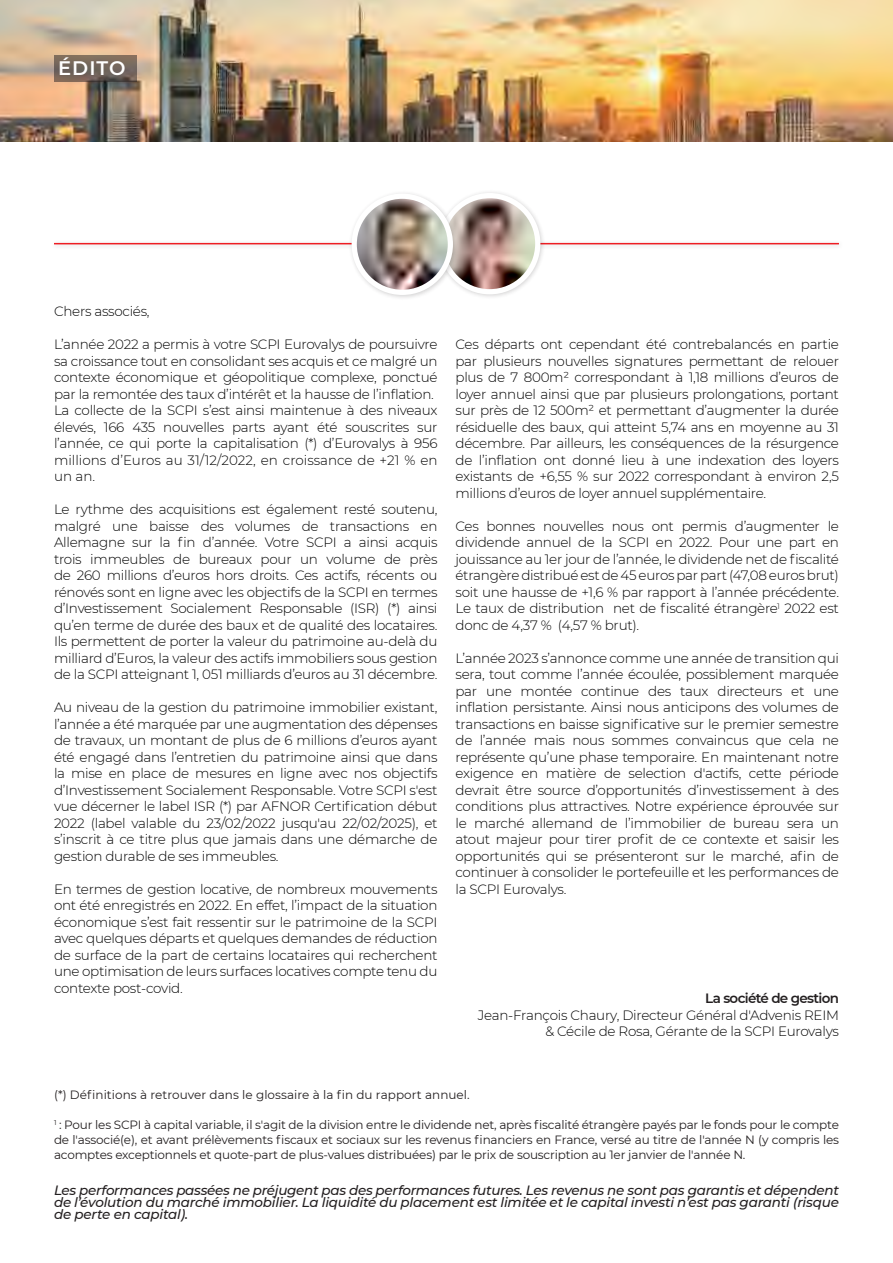
<style>
.page{position:relative;width:893px;height:1263px;background:#fff}
.page>*{position:absolute;margin:0;border:0;box-sizing:border-box;transform-origin:0 0}
.t1{font:600 19.5px "Montserrat";letter-spacing:.05em;color:#fff}
.t2{font:300 13.5px/16.5px "Montserrat";letter-spacing:-.02em;color:#000001;text-align:justify}
.t3{font:italic 500 13.5px/12px "Montserrat";letter-spacing:-.015em;color:#231f20;text-align:justify}
.t4{font:600 13.5px "Montserrat";letter-spacing:-.05em;color:#231f20}
.t5{font:12px/15px "Montserrat";letter-spacing:-.01em;color:#231f20;text-align:justify}
</style>
<div class="page">
<img style="left:0;top:0;width:893px;height:141px">
<div style="left:51px;top:239px;width:793px;height:11px;background:#231f20;opacity:.2"></div>
<hr style="left:54px;top:243px;width:785px;height:1px;background:#ee1d23">
<div style="left:435px;top:189px;width:111px;height:111px;background:#231f20;opacity:.2"></div>
<img style="left:442px;top:196px;width:96px;height:96px;border-radius:48px">
<div style="left:439px;top:193px;width:101px;height:101px;border:5px solid #fff;border-radius:50%"></div>
<div style="left:348px;top:190px;width:110px;height:110px;background:#231f20;opacity:.2"></div>
<img style="left:354px;top:196px;width:96px;height:96px;border-radius:48px">
<div style="left:352px;top:194px;width:101px;height:101px;border:5px solid #fff;border-radius:50%"></div>
<svg style="left:54px;top:55px;width:82px;height:27px;background:#726459"></svg>
<h1 class="t1" style="left:58px;top:58px;width:69px">ÉDITO</h1>
<p class="t2" style="left:54px;top:304px;width:97px">Chers associés,</p>
<p class="t2" style="left:54px;top:337px;width:385px;text-align:left">L’année 2022 a permis à votre SCPI Eurovalys de poursuivre sa croissance tout en consolidant ses acquis et ce malgré un contexte économique et géopolitique complexe, ponctué par la remontée des taux d’intérêt et la hausse de l’inflation.<br>La collecte de la SCPI s’est ainsi maintenue à des niveaux élevés, 166 435 nouvelles parts ayant été souscrites sur l’année, ce qui porte la capitalisation (*) d’Eurovalys à 956 millions d’Euros au 31/12/2022, en croissance de +21 % en un an.</p>
<p class="t2" style="left:54px;top:501px;width:385px">Le rythme des acquisitions est également resté soutenu, malgré une baisse des volumes de transactions en Allemagne sur la fin d’année. Votre SCPI a ainsi acquis trois immeubles de bureaux pour un volume de près de 260 millions d’euros hors droits. Ces actifs, récents ou rénovés sont en ligne avec les objectifs de la SCPI en termes d’Investissement Socialement Responsable (ISR) (*) ainsi qu’en terme de durée des baux et de qualité des locataires.<br>Ils permettent de porter la valeur du patrimoine au-delà du milliard d’Euros, la valeur des actifs immobiliers sous gestion de la SCPI atteignant 1, 051 milliards d’euros au 31 décembre.</p>
<p class="t2" style="left:54px;top:699px;width:385px">Au niveau de la gestion du patrimoine immobilier existant, l’année a été marquée par une augmentation des dépenses de travaux, un montant de plus de 6 millions d’euros ayant été engagé dans l’entretien du patrimoine ainsi que dans la mise en place de mesures en ligne avec nos objectifs d’Investissement Socialement Responsable. Votre SCPI s'est vue décerner le label ISR (*) par AFNOR Certification début 2022 (label valable du 23/02/2022 jusqu'au 22/02/2025), et s’inscrit à ce titre plus que jamais dans une démarche de gestion durable de ses immeubles.</p>
<p class="t2" style="left:54px;top:881px;width:385px">En termes de gestion locative, de nombreux mouvements ont été enregistrés en 2022. En effet, l’impact de la situation économique s’est fait ressentir sur le patrimoine de la SCPI avec quelques départs et quelques demandes de réduction de surface de la part de certains locataires qui recherchent une optimisation de leurs surfaces locatives compte tenu du contexte post-covid.</p>
<p class="t2" style="left:455px;top:336px;width:385px">Ces départs ont cependant été contrebalancés en partie par plusieurs nouvelles signatures permettant de relouer plus de 7 800m² correspondant à 1,18 millions d’euros de loyer annuel ainsi que par plusieurs prolongations, portant sur près de 12 500m² et permettant d’augmenter la durée résiduelle des baux, qui atteint 5,74 ans en moyenne au 31 décembre. Par ailleurs, les conséquences de la résurgence de l’inflation ont donné lieu à une indexation des loyers existants de +6,55 % sur 2022 correspondant à environ 2,5 millions d’euros de loyer annuel supplémentaire.</p>
<p class="t2" style="left:455px;top:518px;width:385px">Ces bonnes nouvelles nous ont permis d’augmenter le dividende annuel de la SCPI en 2022. Pour une part en jouissance au 1er jour de l’année, le dividende net de fiscalité étrangère distribué est de 45 euros par part (47,08 euros brut) soit une hausse de +1,6 % par rapport à l’année précédente.<br>Le taux de distribution net de fiscalité étrangère<sup>1</sup> 2022 est donc de 4,37 % (4,57 % brut).</p>
<p class="t2" style="left:455px;top:650px;width:385px">L’année 2023 s’annonce comme une année de transition qui sera, tout comme l’année écoulée, possiblement marquée par une montée continue des taux directeurs et une inflation persistante. Ainsi nous anticipons des volumes de transactions en baisse significative sur le premier semestre de l’année mais nous sommes convaincus que cela ne représente qu’une phase temporaire. En maintenant notre exigence en matière de selection d'actifs, cette période devrait être source d’opportunités d’investissement à des conditions plus attractives. Notre expérience éprouvée sur le marché allemand de l’immobilier de bureau sera un atout majeur pour tirer profit de ce contexte et saisir les opportunités qui se présenteront sur le marché, afin de continuer à consolider le portefeuille et les performances de la SCPI Eurovalys.</p>
<p class="t4" style="left:705px;top:991px;width:135px">La société de gestion</p>
<p class="t2" style="left:478px;top:1006px;width:363px;text-align:right">Jean-François Chaury, Directeur Général d'Advenis REIM &amp; Cécile de Rosa, Gérante de la SCPI Eurovalys</p>
<p class="t5" style="left:54px;top:1086px;width:417px">(*) Définitions à retrouver dans le glossaire à la fin du rapport annuel.</p>
<p class="t5" style="left:54px;top:1116px;width:786px"><sup>1</sup> : Pour les SCPI à capital variable, il s'agit de la division entre le dividende net, après fiscalité étrangère payés par le fonds pour le compte de l'associé(e), et avant prélèvements fiscaux et sociaux sur les revenus financiers en France, versé au titre de l'année N (y compris les acomptes exceptionnels et quote-part de plus-values distribuées) par le prix de souscription au 1er janvier de l'année N.</p>
<p class="t3" style="left:54px;top:1185px;width:786px">Les performances passées ne préjugent pas des performances futures. Les revenus ne sont pas garantis et dépendent de l’évolution du marché immobilier. La liquidité du placement est limitée et le capital investi n’est pas garanti (risque de perte en capital).</p>
</div>
